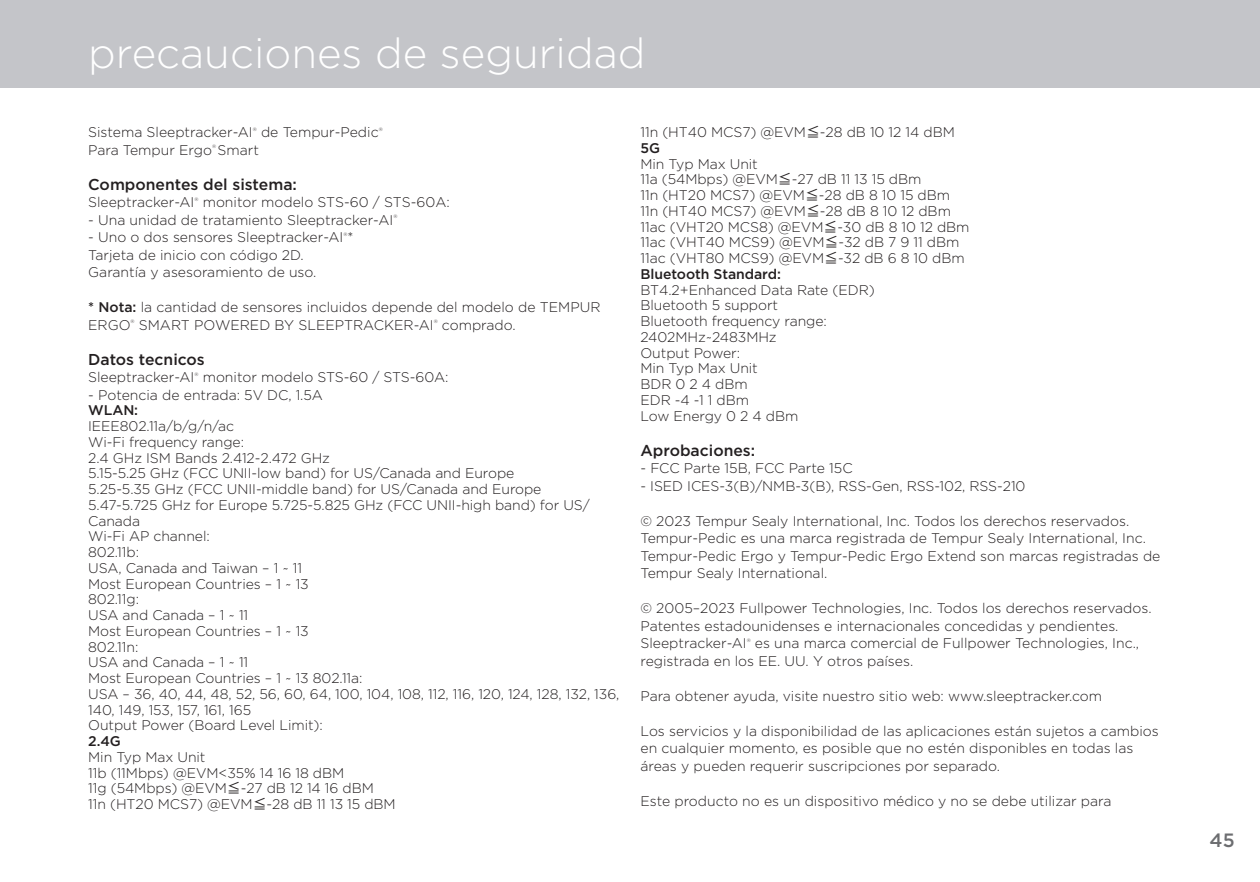
<style>
.page{position:relative;width:1260px;height:882px;background:#fff}
.page>*{position:absolute;margin:0;border:0;box-sizing:border-box;transform-origin:0 0}
.t1{font:300 42px "Gotham";color:#fff}
.t2{font:500 19.25px "Gotham";color:#6c6d70}
.t3{font:500 15.75px "Gotham";color:#231f20}
.t4{font:300 14px/17.5px "Gotham";letter-spacing:-.005em;color:#231f20}
.t5{font:500 14px "Gotham";letter-spacing:-.005em;color:#231f20}
.t6{font:300 4.9px "Gotham";color:#231f20}
.s1{font-weight:500}
.s2{font-family:"MS Gothic";font-weight:400}
</style>
<div class="page">
<div style="left:0;top:0;width:1260px;height:88px;background:#c4c5c9"></div>
<p class="t1" style="left:88px;top:31px;width:559px">precauciones de seguridad</p>
<p class="t4" style="left:88px;top:124px;width:166px">Sistema Sleeptracker-AI</p>
<p class="t6" style="left:253px;top:126px;width:6px">®</p>
<p class="t4" style="left:261px;top:124px;width:119px">de Tempur-Pedic</p>
<p class="t6" style="left:379px;top:126px;width:6px">®</p>
<p class="t4" style="left:88px;top:141px;width:172px">Para Tempur Ergo Smart</p>
<p class="t6" style="left:212px;top:144px;width:6px">®</p>
<p class="t3" style="left:88px;top:175px;width:210px">Componentes del sistema:</p>
<p class="t4" style="left:88px;top:194px;width:108px">Sleeptracker-AI</p>
<p class="t6" style="left:194px;top:196px;width:6px">®</p>
<p class="t4" style="left:203px;top:194px;width:249px">monitor modelo STS-60 / STS-60A:</p>
<p class="t4" style="left:88px;top:211px;width:307px">- Una unidad de tratamiento Sleeptracker-AI</p>
<p class="t6" style="left:393px;top:214px;width:6px">®</p>
<p class="t4" style="left:88px;top:229px;width:267px">- Uno o dos sensores Sleeptracker-AI *</p>
<p class="t6" style="left:343px;top:231px;width:6px">®</p>
<p class="t4" style="left:88px;top:246px;width:217px">Tarjeta de inicio con código 2D.</p>
<p class="t4" style="left:88px;top:264px;width:230px">Garantía y asesoramiento de uso.</p>
<p class="t4" style="left:88px;top:299px;width:514px"><span class="s1">* Nota:</span> la cantidad de sensores incluidos depende del modelo de TEMPUR<br>ERGO</p>
<p class="t6" style="left:131px;top:319px;width:6px">®</p>
<p class="t4" style="left:139px;top:316px;width:296px">SMART POWERED BY SLEEPTRACKER-AI</p>
<p class="t6" style="left:434px;top:319px;width:6px">®</p>
<p class="t4" style="left:442px;top:316px;width:75px">comprado.</p>
<p class="t3" style="left:88px;top:350px;width:118px">Datos tecnicos</p>
<p class="t4" style="left:88px;top:369px;width:108px">Sleeptracker-AI</p>
<p class="t6" style="left:194px;top:371px;width:6px">®</p>
<p class="t4" style="left:203px;top:369px;width:247px">monitor modelo STS-60 / STS-60A:</p>
<p class="t4" style="left:88px;top:386px;width:236px">- Potencia de entrada: 5V DC, 1.5A</p>
<p class="t5" style="left:88px;top:403px;width:52px">WLAN:</p>
<p class="t4" style="left:88px;top:418px;width:147px">IEEE802.11a/b/g/n/ac</p>
<p class="t4" style="left:88px;top:433px;width:157px">Wi-Fi frequency range:</p>
<p class="t4" style="left:88px;top:449px;width:243px">2.4 GHz ISM Bands 2.412-2.472 GHz</p>
<p class="t4" style="left:88px;top:465px;width:428px">5.15-5.25 GHz (FCC UNII-low band) for US/Canada and Europe</p>
<p class="t4" style="left:88px;top:481px;width:455px">5.25-5.35 GHz (FCC UNII-middle band) for US/Canada and Europe</p>
<p class="t4" style="left:88px;top:497px;width:503px;line-height:15.8px">5.47-5.725 GHz for Europe 5.725-5.825 GHz (FCC UNII-high band) for US/<br>Canada</p>
<p class="t4" style="left:88px;top:528px;width:123px">Wi-Fi AP channel:</p>
<p class="t4" style="left:88px;top:544px;width:52px">802.11b:</p>
<p class="t4" style="left:88px;top:559px;width:216px">USA, Canada and Taiwan – 1 ~ 11</p>
<p class="t4" style="left:88px;top:575px;width:222px">Most European Countries – 1 ~ 13</p>
<p class="t4" style="left:88px;top:591px;width:52px">802.11g:</p>
<p class="t4" style="left:88px;top:607px;width:162px">USA and Canada – 1 ~ 11</p>
<p class="t4" style="left:88px;top:622px;width:222px">Most European Countries – 1 ~ 13</p>
<p class="t4" style="left:88px;top:638px;width:52px">802.11n:</p>
<p class="t4" style="left:88px;top:654px;width:162px">USA and Canada – 1 ~ 11</p>
<p class="t4" style="left:88px;top:670px;width:276px">Most European Countries – 1 ~ 13 802.11a:</p>
<p class="t4" style="left:88px;top:685px;width:533px">USA – 36, 40, 44, 48, 52, 56, 60, 64, 100, 104, 108, 112, 116, 120, 124, 128, 132, 136,</p>
<p class="t4" style="left:88px;top:701px;width:164px">140, 149, 153, 157, 161, 165</p>
<p class="t4" style="left:88px;top:717px;width:236px">Output Power (Board Level Limit):</p>
<p class="t5" style="left:88px;top:733px;width:34px">2.4G</p>
<p class="t4" style="left:88px;top:748px;width:119px">Min Typ Max Unit</p>
<p class="t4" style="left:88px;top:764px;width:258px">11b (11Mbps) @EVM&lt;35% 14 16 18 dBM</p>
<p class="t4" style="left:88px;top:780px;width:287px">11g (54Mbps) @EVM<span class="s2">≦</span>-27 dB 12 14 16 dBM</p>
<p class="t4" style="left:88px;top:796px;width:309px">11n (HT20 MCS7) @EVM<span class="s2">≦</span>-28 dB 11 13 15 dBM</p>
<p class="t4" style="left:640px;top:124px;width:316px">11n (HT40 MCS7) @EVM<span class="s2">≦</span>-28 dB 10 12 14 dBM</p>
<p class="t5" style="left:640px;top:140px;width:21px">5G</p>
<p class="t4" style="left:640px;top:155px;width:119px">Min Typ Max Unit</p>
<p class="t4" style="left:640px;top:171px;width:282px">11a (54Mbps) @EVM<span class="s2">≦</span>-27 dB 11 13 15 dBm</p>
<p class="t4" style="left:640px;top:187px;width:311px">11n (HT20 MCS7) @EVM<span class="s2">≦</span>-28 dB 8 10 15 dBm</p>
<p class="t4" style="left:640px;top:202px;width:312px">11n (HT40 MCS7) @EVM<span class="s2">≦</span>-28 dB 8 10 12 dBm</p>
<p class="t4" style="left:640px;top:218px;width:331px">11ac (VHT20 MCS8) @EVM<span class="s2">≦</span>-30 dB 8 10 12 dBm</p>
<p class="t4" style="left:640px;top:234px;width:320px">11ac (VHT40 MCS9) @EVM<span class="s2">≦</span>-32 dB 7 9 11 dBm</p>
<p class="t4" style="left:640px;top:250px;width:326px">11ac (VHT80 MCS9) @EVM<span class="s2">≦</span>-32 dB 6 8 10 dBm</p>
<p class="t5" style="left:640px;top:266px;width:142px">Bluetooth Standard:</p>
<p class="t4" style="left:640px;top:281px;width:236px">BT4.2+Enhanced Data Rate (EDR)</p>
<p class="t4" style="left:640px;top:297px;width:139px">Bluetooth 5 support</p>
<p class="t4" style="left:640px;top:313px;width:188px">Bluetooth frequency range:</p>
<p class="t4" style="left:640px;top:328px;width:138px">2402MHz~2483MHz</p>
<p class="t4" style="left:640px;top:344px;width:101px">Output Power:</p>
<p class="t4" style="left:640px;top:360px;width:119px">Min Typ Max Unit</p>
<p class="t4" style="left:640px;top:376px;width:109px">BDR 0 2 4 dBm</p>
<p class="t4" style="left:640px;top:391px;width:110px">EDR -4 -1 1 dBm</p>
<p class="t4" style="left:640px;top:407px;width:159px">Low Energy 0 2 4 dBm</p>
<p class="t3" style="left:640px;top:441px;width:116px">Aprobaciones:</p>
<p class="t4" style="left:640px;top:460px;width:214px">- FCC Parte 15B, FCC Parte 15C</p>
<p class="t4" style="left:640px;top:477px;width:387px">- ISED ICES-3(B)/NMB-3(B), RSS-Gen, RSS-102, RSS-210</p>
<p class="t4" style="left:640px;top:512px;width:521px">© 2023 Tempur Sealy International, Inc. Todos los derechos reservados.<br>Tempur-Pedic es una marca registrada de Tempur Sealy International, Inc.<br>Tempur-Pedic Ergo y Tempur-Pedic Ergo Extend son marcas registradas de Tempur Sealy International.</p>
<p class="t4" style="left:640px;top:600px;width:513px">© 2005–2023 Fullpower Technologies, Inc. Todos los derechos reservados.<br>Patentes estadounidenses e internacionales concedidas y pendientes.</p>
<p class="t4" style="left:640px;top:635px;width:108px">Sleeptracker-AI</p>
<p class="t6" style="left:747px;top:637px;width:6px">®</p>
<p class="t4" style="left:640px;top:635px;width:500px;text-indent:114px">es una marca comercial de Fullpower Technologies, Inc., registrada en los EE. UU. Y otros países.</p>
<p class="t4" style="left:640px;top:687px;width:463px">Para obtener ayuda, visite nuestro sitio web: www.sleeptracker.com</p>
<p class="t4" style="left:640px;top:722px;width:520px">Los servicios y la disponibilidad de las aplicaciones están sujetos a cambios en cualquier momento, es posible que no estén disponibles en todas las áreas y pueden requerir suscripciones por separado.</p>
<p class="t4" style="left:640px;top:792px;width:473px">Este producto no es un dispositivo médico y no se debe utilizar para</p>
<h2 class="t2" style="left:1210px;top:829px;width:27px">45</h2>
</div>
